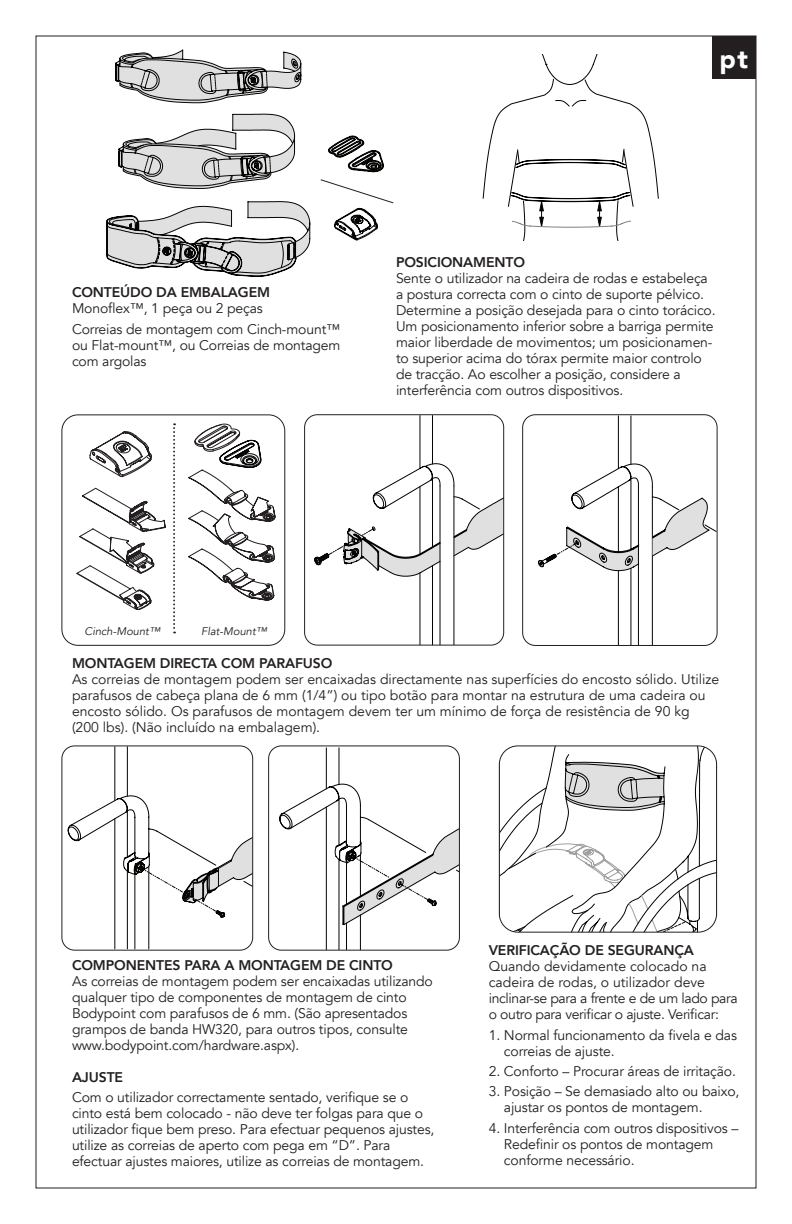
<style>
.page{position:relative;width:792px;height:1224px;background:#fff}
.page>*{position:absolute;margin:0;border:0;box-sizing:border-box;transform-origin:0 0}
.t1{font:900 26px "Avenir";color:#fff}
.monoflex_body{font:14px/16px "Avenir";letter-spacing:-.01em;color:#231f20}
.Monoflex_sub{font:800 14px "Avenir";letter-spacing:-.01em;color:#231f20}
.monoflex_body-2{font:800 14px "Avenir";letter-spacing:-.01em;color:#231f20}
.body_copy{font:italic 11.2px "Avenir";color:#231f20}
</style>
<div class="page">
<div style="left:712px;top:36px;width:44px;height:43px;background:#231f20"></div>
<svg style="left:106px;top:216px;width:184px;height:61px"></svg>
<svg style="left:115px;top:49px;width:187px;height:33px"></svg>
<svg style="left:119px;top:64px;width:257px;height:204px"></svg>
<svg style="left:328px;top:136px;width:56px;height:36px"></svg>
<svg style="left:320px;top:179px;width:74px;height:61px"></svg>
<svg style="left:483px;top:55px;width:176px;height:185px"></svg>
<div style="left:62px;top:414px;width:223px;height:232px;border:1px solid #231f20;border-radius:16px"></div>
<svg style="left:77px;top:423px;width:199px;height:210px"></svg>
<svg style="left:314px;top:554px;width:11px;height:12px"></svg>
<svg style="left:343px;top:415px;width:161px;height:229px"></svg>
<div style="left:304px;top:414px;width:200px;height:232px;border:1px solid #231f20;border-radius:13px"></div>
<svg style="left:523px;top:416px;width:193px;height:229px"></svg>
<div style="left:522px;top:414px;width:196px;height:232px;border:1px solid #231f20;border-radius:13px"></div>
<svg style="left:499px;top:746px;width:218px;height:185px"></svg>
<div style="left:499px;top:746px;width:218px;height:187px;border:1px solid #231f20;border-radius:18px"></div>
<svg style="left:67px;top:746px;width:186px;height:204px"></svg>
<div style="left:62px;top:746px;width:191px;height:205px;border:1px solid #231f20;border-radius:13px"></div>
<svg style="left:269px;top:746px;width:190px;height:203px"></svg>
<div style="left:268px;top:746px;width:192px;height:205px;border:1px solid #231f20;border-radius:13px"></div>
<p class="t1" style="left:720px;top:37px;width:30px">pt</p>
<p class="Monoflex_sub" style="left:72px;top:282px;width:200px">CONTEÚDO DA EMBALAGEM</p>
<p class="monoflex_body" style="left:72px;top:301px;width:192px">Monoflex™, 1 peça ou 2 peças</p>
<p class="monoflex_body" style="left:72px;top:321px;width:270px;text-align:justify">Correias de montagem com Cinch-mount™ ou Flat-mount™, ou Correias de montagem com argolas</p>
<p class="Monoflex_sub" style="left:396px;top:252px;width:131px">POSICIONAMENTO</p>
<p class="monoflex_body" style="left:396px;top:271px;width:321px">Sente o utilizador na cadeira de rodas e estabeleça a postura correcta com o cinto de suporte pélvico.<br>Determine a posição desejada para o cinto torácico.<br>Um posicionamento inferior sobre a barriga permite maior liberdade de movimentos; um posicionamen&shy;to superior acima do tórax permite maior controlo de tracção. Ao escolher a posição, considere a interferência com outros dispositivos.</p>
<p class="body_copy" style="left:85px;top:624px;width:77px">Cinch-Mount™</p>
<p class="body_copy" style="left:201px;top:624px;width:67px">Flat-Mount™</p>
<p class="Monoflex_sub" style="left:72px;top:652px;width:262px">MONTAGEM DIRECTA COM PARAFUSO</p>
<p class="monoflex_body" style="left:72px;top:672px;width:649px">As correias de montagem podem ser encaixadas directamente nas superfícies do encosto sólido. Utilize parafusos de cabeça plana de 6 mm (1/4”) ou tipo botão para montar na estrutura de uma cadeira ou encosto sólido. Os parafusos de montagem devem ter um mínimo de força de resistência de 90 kg (200 lbs). (Não incluído na embalagem).</p>
<p class="Monoflex_sub" style="left:72px;top:954px;width:322px">COMPONENTES PARA A MONTAGEM DE CINTO</p>
<p class="monoflex_body" style="left:72px;top:973px;width:362px">As correias de montagem podem ser encaixadas utilizando qualquer tipo de componentes de montagem de cinto Bodypoint com parafusos de 6 mm. (São apresentados grampos de banda HW320, para outros tipos, consulte www.bodypoint.com/hardware.aspx).</p>
<p class="monoflex_body-2" style="left:72px;top:1066px;width:53px">AJUSTE</p>
<p class="monoflex_body" style="left:72px;top:1090px;width:364px">Com o utilizador correctamente sentado, verifique se o cinto está bem colocado - não deve ter folgas para que o utilizador fique bem preso. Para efectuar pequenos ajustes, utilize as correias de aperto com pega em “D”. Para efectuar ajustes maiores, utilize as correias de montagem.</p>
<p class="Monoflex_sub" style="left:489px;top:940px;width:207px">VERIFICAÇÃO DE SEGURANÇA</p>
<p class="monoflex_body" style="left:489px;top:959px;width:250px">Quando devidamente colocado na cadeira de rodas, o utilizador deve inclinar-se para a frente e de um lado para o outro para verificar o ajuste. Verificar:</p>
<p class="monoflex_body" style="left:504px;top:1027px;width:235px;text-indent:-15px">1. Normal funcionamento da fivela e das correias de ajuste.</p>
<p class="monoflex_body" style="left:489px;top:1064px;width:249px">2. Conforto – Procurar áreas de irritação.</p>
<p class="monoflex_body" style="left:504px;top:1084px;width:237px;text-indent:-15px">3. Posição – Se demasiado alto ou baixo, ajustar os pontos de montagem.</p>
<p class="monoflex_body" style="left:504px;top:1120px;width:236px;text-indent:-15px">4. Interferência com outros dispositivos –<br>Redefinir os pontos de montagem conforme necessário.</p>
</div>
